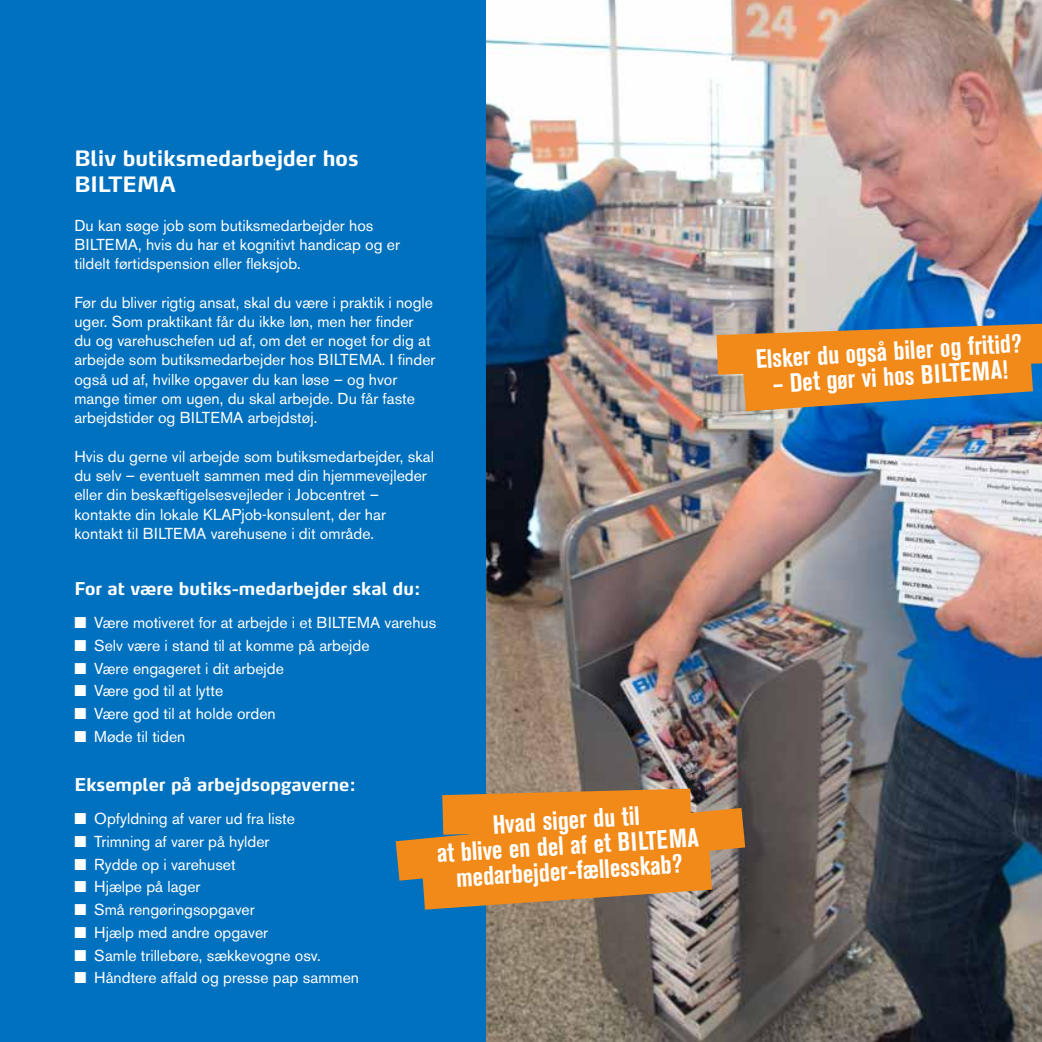
<style>
.page{position:relative;width:1042px;height:1042px;background:#fff}
.page>*{position:absolute;margin:0;border:0;box-sizing:border-box;transform-origin:0 0}
.t1{font:700 condensed 26.25px/25.4px "Akzidenz Grotesk BE";color:#fff;text-align:center}
.t2{font:700 21px/26.2px "Max";color:#fff}
.t3{font:700 17.5px "Max TF";color:#fff}
.t4{font:15.75px/19.2px "Akzidenz Grotesk BE";color:#fff}
</style>
<div class="page">
<div style="left:0;top:0;width:508px;height:1042px;background:#0071bf"></div>
<img style="left:486px;top:0;width:556px;height:1042px">
<svg style="left:396px;top:788px;width:349px;height:121px"></svg>
<svg style="left:716px;top:324px;width:326px;height:87px"></svg>
<h2 class="t2" style="left:74px;top:145px;width:286px">Bliv butiksmedarbejder hos<br>BILTEMA</h2>
<p class="t4" style="left:74px;top:216px;width:327px">Du kan søge job som butiksmedarbejder hos<br>BILTEMA, hvis du har et kognitivt handicap og er tildelt førtidspension eller fleksjob.</p>
<p class="t4" style="left:74px;top:293px;width:362px">Før du bliver rigtig ansat, skal du være i praktik i nogle uger. Som praktikant får du ikke løn, men her finder<br>du og varehuschefen ud af, om det er noget for dig at arbejde som butiksmedarbejder hos BILTEMA. I finder også ud af, hvilke opgaver du kan løse – og hvor mange timer om ugen, du skal arbejde. Du får faste arbejdstider og BILTEMA arbejdstøj.</p>
<p class="t4" style="left:74px;top:447px;width:361px">Hvis du gerne vil arbejde som butiksmedarbejder, skal du selv – eventuelt sammen med din hjemmevejleder eller din beskæftigelsesvejleder i Jobcentret – kontakte din lokale KLAPjob-konsulent, der har kontakt til BILTEMA varehusene i dit område.</p>
<p class="t3" style="left:74px;top:577px;width:348px">For at være butiks-medarbejder skal du:</p>
<p class="t4" style="left:74px;top:613px;width:363px">■ Være motiveret for at arbejde i et BILTEMA varehus</p>
<p class="t4" style="left:74px;top:636px;width:297px">■ Selv være i stand til at komme på arbejde</p>
<p class="t4" style="left:74px;top:658px;width:211px">■ Være engageret i dit arbejde</p>
<p class="t4" style="left:74px;top:681px;width:150px">■ Være god til at lytte</p>
<p class="t4" style="left:74px;top:704px;width:203px">■ Være god til at holde orden</p>
<p class="t4" style="left:74px;top:727px;width:113px">■ Møde til tiden</p>
<p class="t3" style="left:74px;top:773px;width:283px">Eksempler på arbejdsopgaverne:</p>
<p class="t4" style="left:74px;top:809px;width:222px">■ Opfyldning af varer ud fra liste</p>
<p class="t4" style="left:74px;top:832px;width:197px">■ Trimning af varer på hylder</p>
<p class="t4" style="left:74px;top:854px;width:163px">■ Rydde op i varehuset</p>
<p class="t4" style="left:74px;top:877px;width:128px">■ Hjælpe på lager</p>
<p class="t4" style="left:74px;top:900px;width:182px">■ Små rengøringsopgaver</p>
<p class="t4" style="left:74px;top:923px;width:195px">■ Hjælp med andre opgaver</p>
<p class="t4" style="left:74px;top:945px;width:248px">■ Samle trillebøre, sækkevogne osv.</p>
<p class="t4" style="left:74px;top:968px;width:286px">■ Håndtere affald og presse pap sammen</p>
<h1 class="t1" style="left:435px;top:814px;width:264px;rotate:-3deg">Hvad siger du til<br>at blive en del af et BILTEMA medarbejder-fællesskab?</h1>
<h1 class="t1" style="left:755px;top:346px;width:268px;rotate:-3deg">Elsker du også biler og fritid?</h1>
<h1 class="t1" style="left:772px;top:370px;width:237px;rotate:-3deg">– Det gør vi hos BILTEMA!</h1>
</div>
